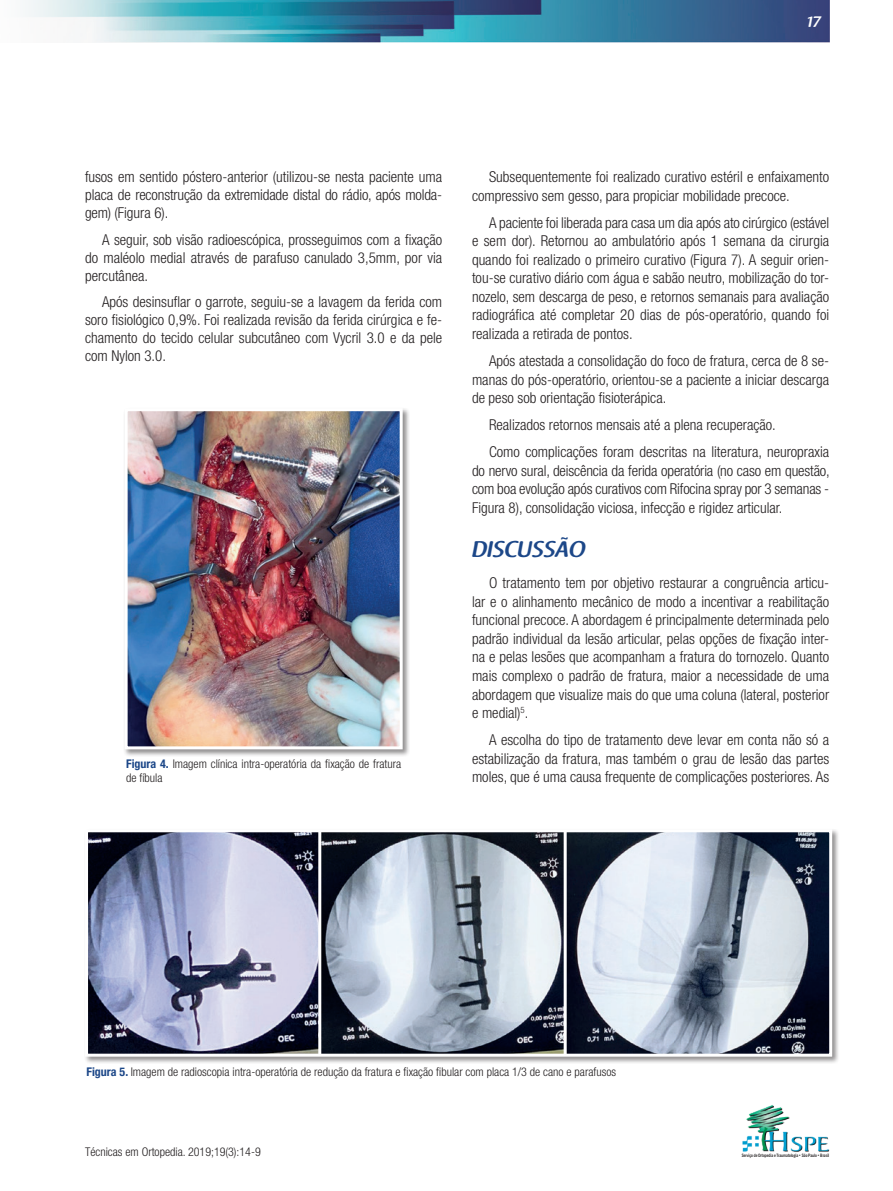
<style>
.page{position:relative;width:893px;height:1191px;background:#fff}
.page>*{position:absolute;margin:0;border:0;box-sizing:border-box;transform-origin:0 0}
.t1{font:600 22.5px "Raspoutine";color:#1c4788}
.t2{font:300 condensed 15px/18.6px "Helvetica Neue";color:#231f20;text-align:justify}
.t3{font:600 15px "Raspoutine";color:#fff}
.t4{font:300 condensed 12px/14px "Helvetica Neue";color:#231f20}
.t5{font:700 4.5px "News Gothic BT";color:#231f20;scale:.8 1}
.s1{font-weight:700;color:#1c4788}
</style>
<div class="page">
<img style="left:25px;top:0;width:804px;height:43px">
<img style="left:742px;top:1105px;width:87px;height:47px">
<div style="left:123px;top:407px;width:287px;height:349px;background:#231f20;opacity:.5"></div>
<img style="left:129px;top:412px;width:270px;height:333px">
<div style="left:125px;top:408px;width:278px;height:341px;border:3px solid #fff"></div>
<div style="left:84px;top:827px;width:756px;height:237px;background:#231f20;opacity:.5"></div>
<img style="left:89px;top:833px;width:739px;height:219px">
<div style="left:85px;top:829px;width:747px;height:227px;border:3px solid #fff"></div>
<hr style="left:318px;top:830px;width:3px;height:225px;background:#fff">
<hr style="left:564px;top:830px;width:3px;height:225px;background:#fff">
<p class="t3" style="left:806px;top:14px;width:16px">17</p>
<p class="t2" style="left:85px;top:168px;width:359px;line-height:18px">fusos em sentido póstero-anterior (utilizou-se nesta paciente uma placa de reconstrução da extremidade distal do rádio, após molda&shy;gem) (Figura 6).</p>
<p class="t2" style="left:85px;top:230px;width:359px;line-height:18px;text-indent:17px">A seguir, sob visão radioescópica, prosseguimos com a fixação do maléolo medial através de parafuso canulado 3,5mm, por via percutânea.</p>
<p class="t2" style="left:85px;top:293px;width:359px;line-height:18px;text-indent:17px">Após desinsuflar o garrote, seguiu-se a lavagem da ferida com soro fisiológico 0,9%. Foi realizada revisão da ferida cirúrgica e fe&shy;chamento do tecido celular subcutâneo com Vycril 3.0 e da pele com Nylon 3.0.</p>
<p class="t4" style="left:126px;top:757px;width:277px"><span class="s1">Figura 4.</span> Imagem clínica intra-operatória da fixação de fratura de fíbula</p>
<p class="t2" style="left:472px;top:167px;width:359px;text-indent:17px">Subsequentemente foi realizado curativo estéril e enfaixamento compressivo sem gesso, para propiciar mobilidade precoce.</p>
<p class="t2" style="left:472px;top:213px;width:359px;text-indent:17px">A paciente foi liberada para casa um dia após ato cirúrgico (estável e sem dor). Retornou ao ambulatório após 1 semana da cirurgia quando foi realizado o primeiro curativo (Figura 7). A seguir orien&shy;tou-se curativo diário com água e sabão neutro, mobilização do tor&shy;nozelo, sem descarga de peso, e retornos semanais para avaliação radiográfica até completar 20 dias de pós-operatório, quando foi realizada a retirada de pontos.</p>
<p class="t2" style="left:472px;top:351px;width:359px;text-indent:17px">Após atestada a consolidação do foco de fratura, cerca de 8 se&shy;manas do pós-operatório, orientou-se a paciente a iniciar descarga de peso sob orientação fisioterápica.</p>
<p class="t2" style="left:489px;top:411px;width:342px;line-height:27px">Realizados retornos mensais até a plena recuperação.<br>Como complicações foram descritas na literatura, neuropraxia</p>
<p class="t2" style="left:472px;top:461px;width:359px">do nervo sural, deiscência da ferida operatória (no caso em questão, com boa evolução após curativos com Rifocina spray por 3 semanas - Figura 8), consolidação viciosa, infecção e rigidez articular.</p>
<h1 class="t1" style="left:472px;top:536px;width:115px">DISCUSSÃO</h1>
<p class="t2" style="left:472px;top:573px;width:359px;text-indent:17px">O tratamento tem por objetivo restaurar a congruência articu&shy;lar e o alinhamento mecânico de modo a incentivar a reabilitação funcional precoce. A abordagem é principalmente determinada pelo padrão individual da lesão articular, pelas opções de fixação inter&shy;na e pelas lesões que acompanham a fratura do tornozelo. Quanto mais complexo o padrão de fratura, maior a necessidade de uma abordagem que visualize mais do que uma coluna (lateral, posterior e medial)<sup>5</sup>.</p>
<p class="t2" style="left:472px;top:730px;width:359px;text-indent:17px">A escolha do tipo de tratamento deve levar em conta não só a estabilização da fratura, mas também o grau de lesão das partes moles, que é uma causa frequente de complicações posteriores. As</p>
<p class="t4" style="left:87px;top:1064px;width:531px"><span class="s1">Figura 5.</span> Imagem de radioscopia intra-operatória de redução da fratura e fixação fibular com placa 1/3 de cano e parafusos</p>
<p class="t4" style="left:85px;top:1145px;width:177px">Técnicas em Ortopedia. 2019;19(3):14-9</p>
<p class="t5" style="left:742px;top:1152px;width:111px">Serviço de Ortopedia e Traumatologia • São Paulo • Brasil</p>
</div>
